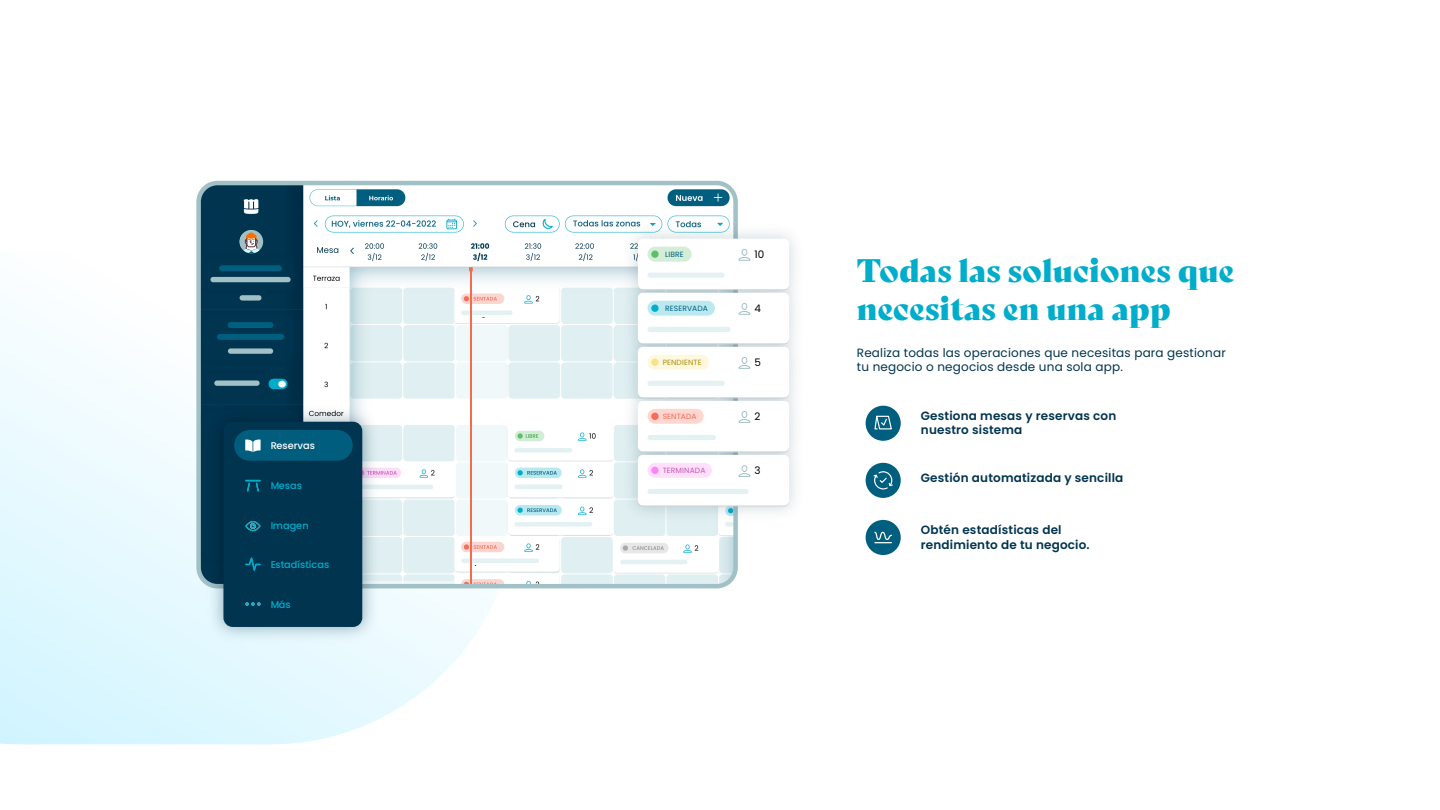
<style>
.page{position:relative;width:1440px;height:810px;background:#fff}
.page>*{position:absolute;margin:0;border:0;box-sizing:border-box;transform-origin:0 0}
.t1{font:31.72px/38.1px "Bely Display W00";color:#00adcb}
.t2{font:600 12px/14.4px "Poppins";letter-spacing:.015em;color:#00344f}
.t3{font:12px/14.4px "Poppins";letter-spacing:.015em;color:#00344f}
.t4{font:10.35px "Poppins";color:#000}
.t5{font:500 9.75px "Poppins";color:#00adcb}
.t6{font:500 9.75px "Poppins";color:#fff}
.t7{font:7.57px "Poppins";letter-spacing:.015em;color:#005f7e}
.t8{font:7.57px "Poppins";letter-spacing:.015em;color:#ac8e07}
.t9{font:7.57px "Poppins";letter-spacing:.015em;color:#be5cb2}
.t10{font:7.57px "Poppins";letter-spacing:.015em;color:#f36b55}
</style>
<div class="page">
<svg style="left:0;top:324px;width:517px;height:420px"></svg>
<img style="left:202px;top:187px;width:530px;height:395px">
<div style="left:355px;top:482px;width:79px;height:9px;background:#fff"></div>
<img style="left:202px;top:232px;width:119px;height:56px">
<img style="left:178px;top:288px;width:143px;height:96px">
<img style="left:180px;top:347px;width:112px;height:37px">
<div style="left:196px;top:181px;width:542px;height:407px;border:5px solid #a2c1c7;border-radius:19px"></div>
<div style="left:228px;top:322px;width:45px;height:6px;background:#005f7e;border-radius:3px"></div>
<div style="left:219px;top:265px;width:63px;height:6px;background:#005f7e;border-radius:3px"></div>
<div style="left:217px;top:334px;width:67px;height:6px;background:#005f7e;border-radius:3px"></div>
<div style="left:210px;top:277px;width:81px;height:5px;background:#a2c1c7;border-radius:3px"></div>
<div style="left:240px;top:295px;width:22px;height:6px;background:#a2c1c7;border-radius:3px"></div>
<div style="left:228px;top:348px;width:45px;height:6px;background:#a2c1c7;border-radius:3px"></div>
<div style="left:214px;top:380px;width:46px;height:6px;background:#a2c1c7;border-radius:3px"></div>
<hr style="left:356px;top:485px;width:77px;height:4px;background:#e3f1f3;border-radius:2px">
<div style="left:512px;top:446px;width:80px;height:9px;background:#fff"></div>
<div style="left:514px;top:448px;width:58px;height:5px;background:#e3f1f3;border-radius:2px"></div>
<div style="left:618px;top:558px;width:80px;height:9px;background:#fff"></div>
<hr style="left:620px;top:560px;width:67px;height:4px;background:#e3f1f3;border-radius:2px">
<div style="left:512px;top:482px;width:80px;height:9px;background:#fff"></div>
<div style="left:514px;top:484px;width:49px;height:5px;background:#e3f1f3;border-radius:2px"></div>
<div style="left:512px;top:520px;width:83px;height:9px;background:#fff"></div>
<div style="left:514px;top:522px;width:78px;height:5px;background:#e3f1f3;border-radius:2px"></div>
<div style="left:459px;top:556px;width:83px;height:9px;background:#fff"></div>
<hr style="left:461px;top:559px;width:78px;height:4px;background:#e3f1f3;border-radius:2px">
<div style="left:459px;top:308px;width:83px;height:9px;background:#fff"></div>
<hr style="left:461px;top:311px;width:51px;height:4px;background:#e3f1f3;border-radius:2px">
<hr style="left:470px;top:271px;width:1px;height:313px;background:#f36c4e">
<div style="left:240px;top:230px;width:23px;height:23px;background:#a2c1c7;border-radius:50%"></div>
<div style="left:248px;top:233px;width:7px;height:6px;background:#ff6e00;border-radius:3px"></div>
<svg style="left:243px;top:235px;width:18px;height:18px"></svg>
<img style="left:177px;top:384px;width:149px;height:202px">
<img style="left:615px;top:216px;width:180px;height:313px">
<div style="left:638px;top:293px;width:151px;height:51px;background:#fff;border-radius:5px"></div>
<svg style="left:638px;top:340px;width:151px;height:4px"></svg>
<div style="left:647px;top:301px;width:68px;height:15px;background:#bae9f0;border-radius:7px"></div>
<div style="left:651px;top:305px;width:8px;height:7px;background:#00adcb;border-radius:50%"></div>
<div style="left:741px;top:303px;width:6px;height:7px;border:1px solid #a2c1c7;border-radius:50%"></div>
<svg style="left:738px;top:311px;width:13px;height:4px"></svg>
<div style="left:638px;top:347px;width:151px;height:51px;background:#fff;border-radius:5px"></div>
<svg style="left:638px;top:394px;width:151px;height:4px"></svg>
<div style="left:647px;top:355px;width:62px;height:15px;background:#fef8df;border-radius:7px"></div>
<div style="left:651px;top:359px;width:8px;height:7px;background:#f8e386;border-radius:50%"></div>
<div style="left:741px;top:357px;width:6px;height:7px;border:1px solid #a2c1c7;border-radius:50%"></div>
<svg style="left:738px;top:365px;width:13px;height:4px"></svg>
<div style="left:638px;top:239px;width:151px;height:51px;background:#fff;border-radius:5px"></div>
<svg style="left:638px;top:286px;width:151px;height:4px"></svg>
<div style="left:647px;top:247px;width:45px;height:15px;background:#d4edd6;border-radius:7px"></div>
<div style="left:651px;top:251px;width:8px;height:7px;background:#5cc068;border-radius:50%"></div>
<div style="left:741px;top:249px;width:6px;height:7px;border:1px solid #a2c1c7;border-radius:50%"></div>
<svg style="left:738px;top:257px;width:13px;height:4px"></svg>
<div style="left:647px;top:273px;width:78px;height:5px;background:#e3f1f3;border-radius:3px"></div>
<div style="left:638px;top:401px;width:151px;height:51px;background:#fff;border-radius:5px"></div>
<svg style="left:638px;top:448px;width:151px;height:4px"></svg>
<div style="left:647px;top:409px;width:57px;height:15px;background:#ffd6d0;border-radius:7px"></div>
<div style="left:651px;top:413px;width:8px;height:7px;background:#f56d56;border-radius:50%"></div>
<div style="left:741px;top:411px;width:6px;height:7px;border:1px solid #a2c1c7;border-radius:50%"></div>
<svg style="left:738px;top:419px;width:13px;height:4px"></svg>
<div style="left:638px;top:455px;width:151px;height:51px;background:#fff;border-radius:5px"></div>
<svg style="left:638px;top:502px;width:151px;height:4px"></svg>
<div style="left:647px;top:463px;width:65px;height:15px;background:#ffdff9;border-radius:7px"></div>
<div style="left:651px;top:467px;width:8px;height:7px;background:#fc86f6;border-radius:50%"></div>
<div style="left:741px;top:465px;width:6px;height:7px;border:1px solid #a2c1c7;border-radius:50%"></div>
<svg style="left:738px;top:473px;width:13px;height:4px"></svg>
<div style="left:647px;top:327px;width:84px;height:5px;background:#e3f1f3;border-radius:3px"></div>
<div style="left:647px;top:381px;width:78px;height:5px;background:#e3f1f3;border-radius:3px"></div>
<div style="left:647px;top:435px;width:69px;height:5px;background:#e3f1f3;border-radius:3px"></div>
<div style="left:647px;top:489px;width:102px;height:5px;background:#e3f1f3;border-radius:3px"></div>
<img style="left:200px;top:399px;width:186px;height:251px">
<div style="left:223px;top:422px;width:139px;height:205px;background:#00344f;border-radius:9px"></div>
<div style="left:234px;top:430px;width:119px;height:31px;background:#005e7e;border-radius:15px"></div>
<svg style="left:245px;top:480px;width:16px;height:11px"></svg>
<svg style="left:245px;top:602px;width:16px;height:4px"></svg>
<svg style="left:245px;top:557px;width:16px;height:14px"></svg>
<svg style="left:245px;top:521px;width:16px;height:10px"></svg>
<svg style="left:245px;top:440px;width:16px;height:12px"></svg>
<div style="left:866px;top:406px;width:35px;height:35px;background:#005e7e;border-radius:50%"></div>
<div style="left:866px;top:463px;width:35px;height:35px;background:#005e7e;border-radius:50%"></div>
<svg style="left:874px;top:415px;width:18px;height:15px"></svg>
<svg style="left:873px;top:471px;width:20px;height:19px"></svg>
<div style="left:866px;top:520px;width:35px;height:35px;background:#005e7e;border-radius:50%"></div>
<svg style="left:874px;top:531px;width:18px;height:12px"></svg>
<p class="t6" style="left:270px;top:440px;width:46px">Reservas</p>
<p class="t5" style="left:270px;top:480px;width:33px">Mesas</p>
<p class="t5" style="left:270px;top:520px;width:40px">Imagen</p>
<p class="t5" style="left:270px;top:559px;width:60px">Estadísticas</p>
<p class="t5" style="left:270px;top:599px;width:22px">Más</p>
<p class="t7" style="left:665px;top:250px;width:20px">LIBRE</p>
<p class="t4" style="left:754px;top:249px;width:11px">10</p>
<p class="t7" style="left:665px;top:304px;width:44px">RESERVADA</p>
<p class="t4" style="left:754px;top:303px;width:8px">4</p>
<p class="t8" style="left:663px;top:358px;width:40px">PENDIENTE</p>
<p class="t4" style="left:754px;top:357px;width:8px">5</p>
<p class="t10" style="left:663px;top:412px;width:35px">SENTADA</p>
<p class="t4" style="left:754px;top:411px;width:7px">2</p>
<p class="t9" style="left:663px;top:466px;width:44px">TERMINADA</p>
<p class="t4" style="left:754px;top:465px;width:8px">3</p>
<h1 class="t1" style="left:857px;top:249px;width:379px">Todas las soluciones que necesitas en una app</h1>
<p class="t3" style="left:857px;top:345px;width:370px">Realiza todas las operaciones que necesitas para gestionar tu negocio o negocios desde una sola app.</p>
<p class="t2" style="left:921px;top:409px;width:197px">Gestiona mesas y reservas con nuestro sistema</p>
<p class="t2" style="left:921px;top:471px;width:204px">Gestión automatizada y sencilla</p>
<p class="t2" style="left:921px;top:523px;width:170px">Obtén estadísticas del rendimiento de tu negocio.</p>
</div>
